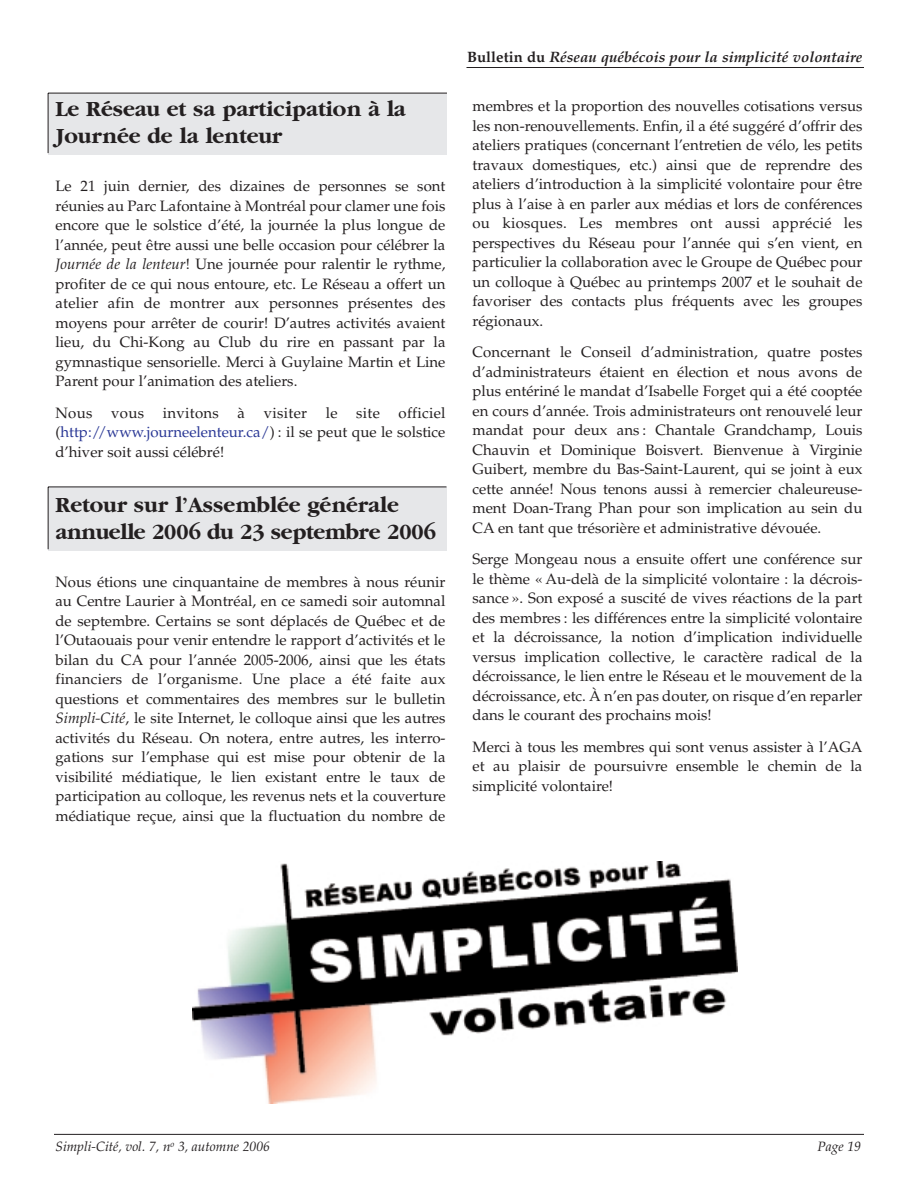
<style>
.page{position:relative;width:918px;height:1188px;background:#fff}
.page>*{position:absolute;margin:0;border:0;box-sizing:border-box;transform-origin:0 0}
.t1{font:700 22.5px/27px "Garamond";color:#231f20}
.t2{font:15px/19.5px "Palatino";color:#231f20;text-align:justify}
.t3{font:italic 700 15px "Palatino";color:#231f20}
.t4{font:italic 13.5px "Palatino";color:#231f20}
.s1{font-style:italic}
.s2{color:#293795}
.s3{font-style:normal}
</style>
<div class="page">
<div style="left:48px;top:487px;width:399px;height:64px;background:#e6e7e9"></div>
<hr style="left:48px;top:487px;width:399px;height:1px;background:#231f20">
<hr style="left:48px;top:487px;width:1px;height:62px;background:#231f20">
<div style="left:48px;top:93px;width:399px;height:61px;background:#e6e7e9"></div>
<hr style="left:48px;top:93px;width:399px;height:1px;background:#231f20">
<hr style="left:48px;top:93px;width:1px;height:60px;background:#231f20">
<hr style="left:466px;top:67px;width:398px;height:1px;background:#231f20">
<hr style="left:54px;top:1134px;width:810px;height:1px;background:#231f20">
<img style="left:193px;top:862px;width:544px;height:242px">
<h1 class="t1" style="left:56px;top:97px;width:352px">Le Réseau et sa participation à la<br>Journée de la lenteur</h1>
<p class="t2" style="left:55px;top:178px;width:392px">Le 21 juin dernier, des dizaines de personnes se sont réunies au Parc Lafontaine à Montréal pour clamer une fois encore que le solstice d’été, la journée la plus longue de l’année, peut être aussi une belle occasion pour célébrer la <span class="s1">Journée de la lenteur</span>! Une journée pour ralentir le rythme, profiter de ce qui nous entoure, etc. Le Réseau a offert un atelier afin de montrer aux personnes présentes des moyens pour arrêter de courir! D’autres activités avaient lieu, du Chi-Kong au Club du rire en passant par la gymnastique sensorielle. Merci à Guylaine Martin et Line Parent pour l’animation des ateliers.</p>
<p class="t2" style="left:56px;top:405px;width:392px">Nous vous invitons à visiter le site officiel (<span class="s2">http://www.journeelenteur.ca/</span>) : il se peut que le solstice d’hiver soit aussi célébré!</p>
<h1 class="t1" style="left:55px;top:493px;width:382px">Retour sur l’Assemblée générale annuelle 2006 du 23 septembre 2006</h1>
<p class="t2" style="left:55px;top:573px;width:392px">Nous étions une cinquantaine de membres à nous réunir au Centre Laurier à Montréal, en ce samedi soir automnal de septembre. Certains se sont déplacés de Québec et de l’Outaouais pour venir entendre le rapport d’activités et le bilan du CA pour l’année 2005-2006, ainsi que les états financiers de l’organisme. Une place a été faite aux questions et commentaires des membres sur le bulletin <span class="s1">Simpli-Cité</span>, le site Internet, le colloque ainsi que les autres activités du Réseau. On notera, entre autres, les interro&shy;gations sur l’emphase qui est mise pour obtenir de la visibilité médiatique, le lien existant entre le taux de participation au colloque, les revenus nets et la couverture médiatique reçue, ainsi que la fluctuation du nombre de</p>
<p class="t3" style="left:467px;top:51px;width:397px"><span class="s3">Bulletin du</span> Réseau québécois pour la simplicité volontaire</p>
<p class="t2" style="left:472px;top:98px;width:392px">membres et la proportion des nouvelles cotisations versus les non-renouvellements. Enfin, il a été suggéré d’offrir des ateliers pratiques (concernant l’entretien de vélo, les petits travaux domestiques, etc.) ainsi que de reprendre des ateliers d’introduction à la simplicité volontaire pour être plus à l’aise à en parler aux médias et lors de conférences ou kiosques. Les membres ont aussi apprécié les perspectives du Réseau pour l’année qui s’en vient, en particulier la collaboration avec le Groupe de Québec pour un colloque à Québec au printemps 2007 et le souhait de favoriser des contacts plus fréquents avec les groupes régionaux.</p>
<p class="t2" style="left:473px;top:344px;width:392px">Concernant le Conseil d’administration, quatre postes d’administrateurs étaient en élection et nous avons de plus entériné le mandat d’Isabelle Forget qui a été cooptée en cours d’année. Trois administrateurs ont renouvelé leur mandat pour deux ans : Chantale Grandchamp, Louis Chauvin et Dominique Boisvert. Bienvenue à Virginie Guibert, membre du Bas-Saint-Laurent, qui se joint à eux cette année! Nous tenons aussi à remercier chaleureuse&shy;ment Doan-Trang Phan pour son implication au sein du CA en tant que trésorière et administrative dévouée.</p>
<p class="t2" style="left:473px;top:551px;width:392px">Serge Mongeau nous a ensuite offert une conférence sur le thème « Au-delà de la simplicité volontaire : la décrois&shy;sance ». Son exposé a suscité de vives réactions de la part des membres : les différences entre la simplicité volontaire et la décroissance, la notion d’implication individuelle versus implication collective, le caractère radical de la décroissance, le lien entre le Réseau et le mouvement de la décroissance, etc. À n’en pas douter, on risque d’en reparler dans le courant des prochains mois!</p>
<p class="t2" style="left:473px;top:739px;width:392px">Merci à tous les membres qui sont venus assister à l’AGA et au plaisir de poursuivre ensemble le chemin de la simplicité volontaire!</p>
<p class="t4" style="left:56px;top:1141px;width:216px">Simpli-Cité, vol. 7, n<sup>o</sup> 3, automne 2006</p>
<p class="t4" style="left:818px;top:1141px;width:45px">Page 19</p>
</div>
